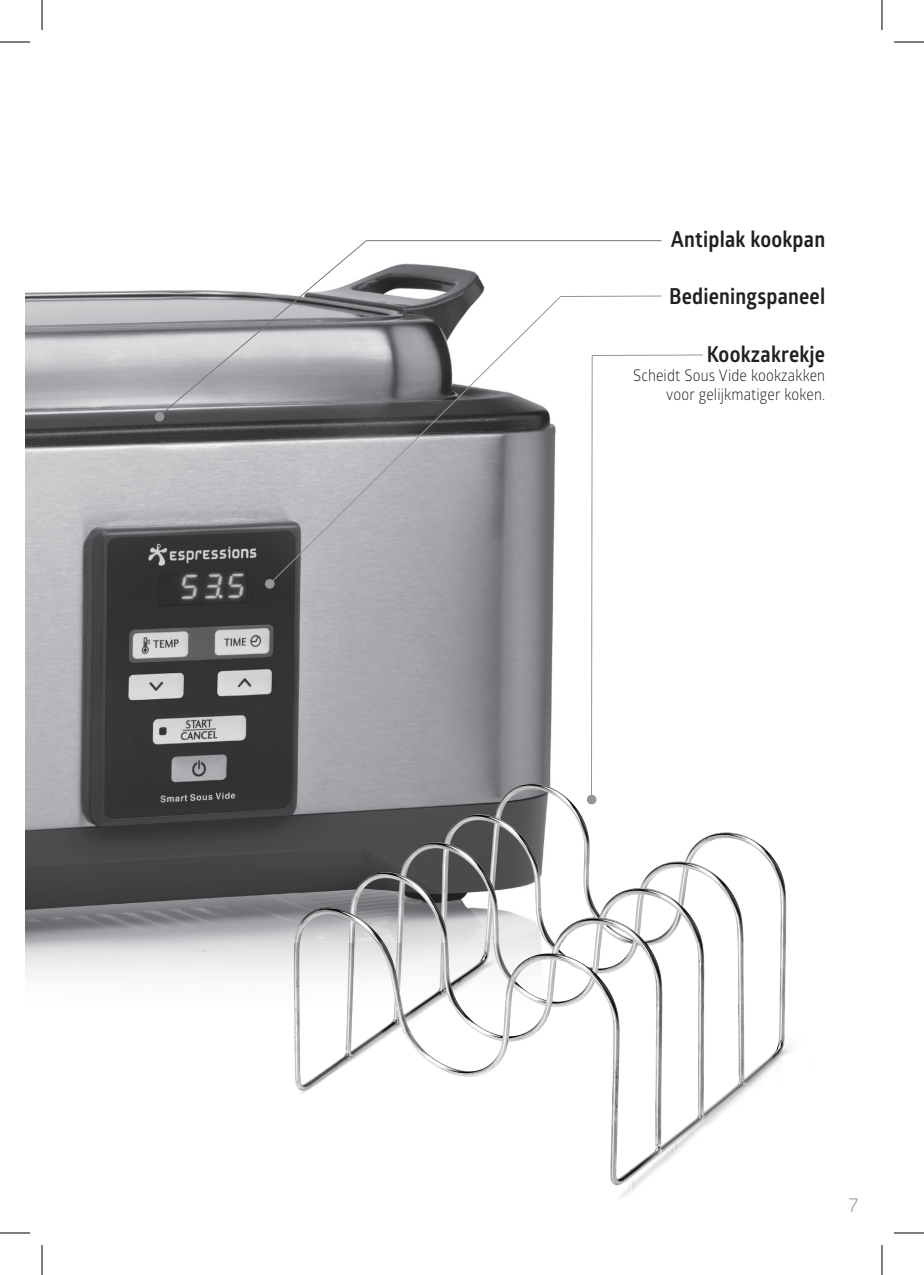
<style>
.page{position:relative;width:924px;height:1275px;background:#fff}
.page>*{position:absolute;margin:0;border:0;box-sizing:border-box;transform-origin:0 0}
.t1{font:700 22px "Glober";letter-spacing:.01em;color:#231f20;scale:.9 1}
.t2{font:20px "Glober";color:#939598}
.t3{font:16px/19px "Glober";letter-spacing:.01em;color:#231f20;text-align:right;scale:.9 1}
</style>
<div class="page">
<img style="left:25px;top:290px;width:529px;height:688px">
<img style="left:229px;top:942px;width:654px;height:308px">
<img style="left:229px;top:729px;width:558px;height:213px">
<svg style="left:157px;top:240px;width:505px;height:178px"></svg>
<svg style="left:268px;top:295px;width:394px;height:290px"></svg>
<div style="left:154px;top:412px;width:10px;height:9px;background:#939598;border-radius:50%"></div>
<div style="left:265px;top:579px;width:9px;height:10px;background:#939598;border-radius:50%"></div>
<svg style="left:586px;top:794px;width:10px;height:10px"></svg>
<svg style="left:590px;top:354px;width:113px;height:447px"></svg>
<hr style="left:880px;top:1245px;width:2px;height:30px;background:#fff">
<hr style="left:0;top:42px;width:30px;height:1px;background:#000">
<hr style="left:893px;top:42px;width:30px;height:1px;background:#000">
<hr style="left:0;top:1232px;width:30px;height:1px;background:#000">
<hr style="left:893px;top:1232px;width:30px;height:1px;background:#000">
<hr style="left:42px;top:0;width:1px;height:30px;background:#000">
<hr style="left:42px;top:1245px;width:1px;height:30px;background:#000">
<hr style="left:881px;top:0;width:1px;height:30px;background:#000">
<hr style="left:881px;top:1245px;width:1px;height:30px;background:#000">
<h1 class="t1" style="left:670px;top:223px;width:173px">Antiplak kookpan</h1>
<h1 class="t1" style="left:668px;top:280px;width:175px">Bedieningspaneel</h1>
<h1 class="t1" style="left:706px;top:338px;width:133px">Kookzakrekje</h1>
<p class="t3" style="left:633px;top:365px;width:215px">Scheidt Sous Vide kookzakken voor gelijkmatiger koken.</p>
<p class="t2" style="left:848px;top:1191px;width:11px">7</p>
</div>
